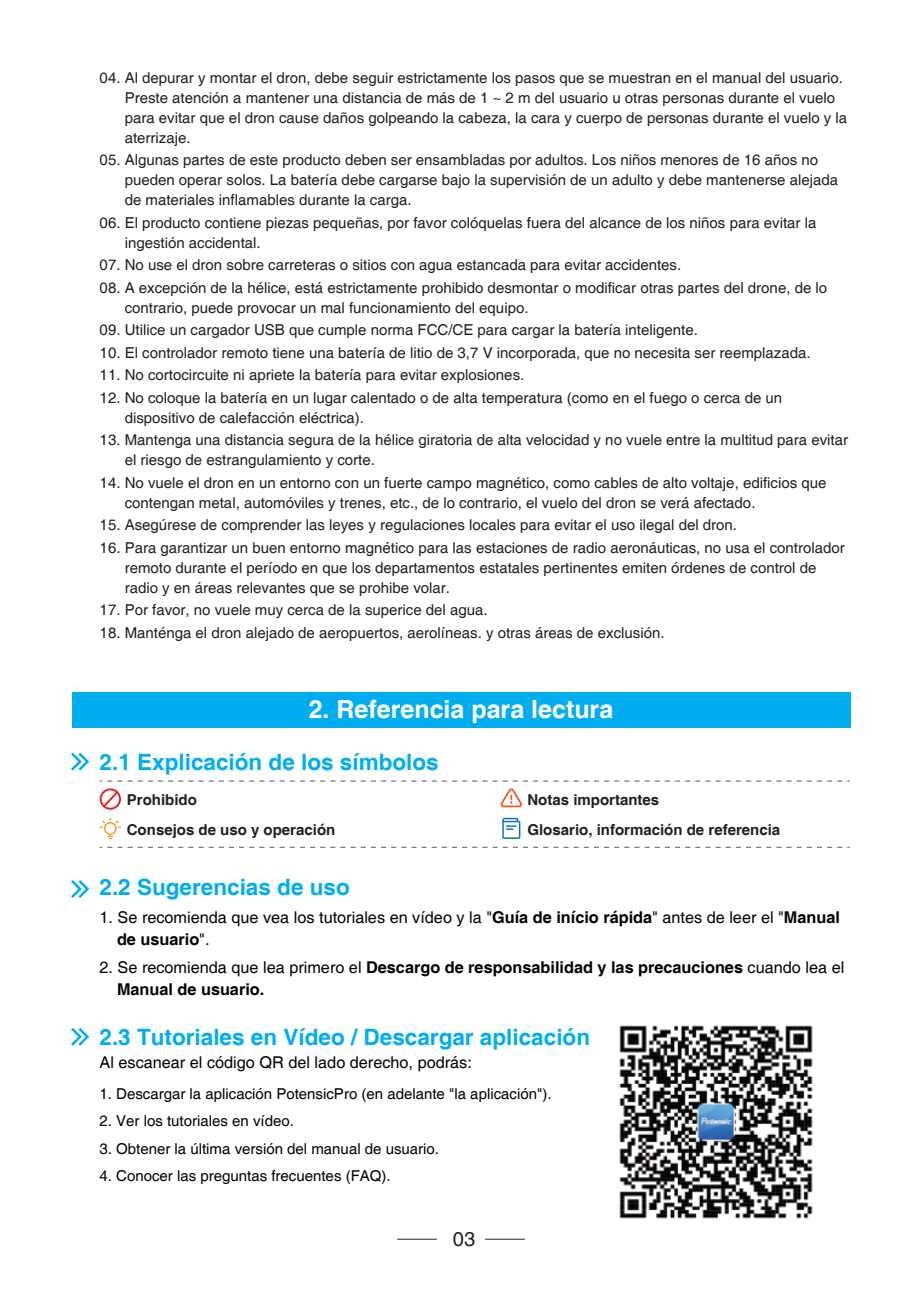
<style>
.page{position:relative;width:922px;height:1304px;background:#fff}
.page>*{position:absolute;margin:0;border:0;box-sizing:border-box;transform-origin:0 0}
.t1{font:700 25px "Helvetica";color:#fff}
.t2{font:700 22.5px "Helvetica";color:#00aeef}
.t3{font:20px "Helvetica";color:#231f20}
.t4{font:16.25px/22.5px "Helvetica";color:#030303}
.t5{font:700 16.25px/22.5px "Helvetica";color:#030303}
.t6{font:15px/20px "Helvetica";color:#231f20}
.t7{font:15px "Helvetica";color:#030303}
.t8{font:700 15px "Helvetica";color:#231f20}
.s1{font-weight:700}
.s2{font-weight:400}
</style>
<div class="page">
<hr style="left:397px;top:1239px;width:40px;height:1px;background:#231f20">
<hr style="left:485px;top:1239px;width:39px;height:1px;background:#231f20">
<svg style="left:71px;top:1027px;width:19px;height:19px"></svg>
<img style="left:619px;top:1025px;width:194px;height:194px">
<div style="left:72px;top:692px;width:777px;height:35px;background:#00aeef"></div>
<svg style="left:100px;top:818px;width:21px;height:21px"></svg>
<svg style="left:502px;top:818px;width:18px;height:21px"></svg>
<svg style="left:500px;top:788px;width:22px;height:19px"></svg>
<svg style="left:100px;top:788px;width:21px;height:22px"></svg>
<svg style="left:100px;top:781px;width:749px;height:1px"></svg>
<svg style="left:100px;top:847px;width:749px;height:1px"></svg>
<svg style="left:71px;top:752px;width:19px;height:19px"></svg>
<svg style="left:71px;top:880px;width:18px;height:18px"></svg>
<p class="t6" style="left:125px;top:68px;width:724px;text-indent:-25px">04. Al depurar y montar el dron, debe seguir estrictamente los pasos que se muestran en el manual del usuario.<br>Preste atención a mantener una distancia de más de 1 ~ 2 m del usuario u otras personas durante el vuelo para evitar que el dron cause daños golpeando la cabeza, la cara y cuerpo de personas durante el vuelo y la aterrizaje.</p>
<p class="t6" style="left:125px;top:151px;width:714px;text-indent:-25px">05. Algunas partes de este producto deben ser ensambladas por adultos. Los niños menores de 16 años no pueden operar solos. La batería debe cargarse bajo la supervisión de un adulto y debe mantenerse alejada de materiales inflamables durante la carga.</p>
<p class="t6" style="left:125px;top:213px;width:693px;text-indent:-25px">06. El producto contiene piezas pequeñas, por favor colóquelas fuera del alcance de los niños para evitar la ingestión accidental.</p>
<p class="t6" style="left:100px;top:256px;width:583px">07. No use el dron sobre carreteras o sitios con agua estancada para evitar accidentes.</p>
<p class="t6" style="left:125px;top:278px;width:703px;text-indent:-25px">08. A excepción de la hélice, está estrictamente prohibido desmontar o modificar otras partes del drone, de lo contrario, puede provocar un mal funcionamiento del equipo.</p>
<p class="t6" style="left:100px;top:321px;width:599px">09. Utilice un cargador USB que cumple norma FCC/CE para cargar la batería inteligente.</p>
<p class="t6" style="left:100px;top:343px;width:712px">10. El controlador remoto tiene una batería de litio de 3,7 V incorporada, que no necesita ser reemplazada.</p>
<p class="t6" style="left:100px;top:366px;width:426px">11. No cortocircuite ni apriete la batería para evitar explosiones.</p>
<p class="t6" style="left:125px;top:388px;width:659px;text-indent:-25px">12. No coloque la batería en un lugar calentado o de alta temperatura (como en el fuego o cerca de un dispositivo de calefacción eléctrica).</p>
<p class="t6" style="left:125px;top:431px;width:724px;text-indent:-25px">13. Mantenga una distancia segura de la hélice giratoria de alta velocidad y no vuele entre la multitud para evitar el riesgo de estrangulamiento y corte.</p>
<p class="t6" style="left:125px;top:473px;width:703px;text-indent:-25px">14. No vuele el dron en un entorno con un fuerte campo magnético, como cables de alto voltaje, edificios que contengan metal, automóviles y trenes, etc., de lo contrario, el vuelo del dron se verá afectado.</p>
<p class="t6" style="left:100px;top:516px;width:638px">15. Asegúrese de comprender las leyes y regulaciones locales para evitar el uso ilegal del dron.</p>
<p class="t6" style="left:125px;top:538px;width:721px;text-indent:-25px">16. Para garantizar un buen entorno magnético para las estaciones de radio aeronáuticas, no usa el controlador remoto durante el período en que los departamentos estatales pertinentes emiten órdenes de control de radio y en áreas relevantes que se prohibe volar.</p>
<p class="t6" style="left:100px;top:601px;width:389px">17. Por favor, no vuele muy cerca de la superice del agua.</p>
<p class="t6" style="left:100px;top:623px;width:566px">18. Manténga el dron alejado de aeropuertos, aerolíneas. y otras áreas de exclusión.</p>
<h1 class="t1" style="left:308px;top:694px;width:306px">2. Referencia para lectura</h1>
<h2 class="t2" style="left:100px;top:748px;width:340px">2.1 Explicación de los símbolos</h2>
<p class="t8" style="left:127px;top:790px;width:72px">Prohibido</p>
<p class="t8" style="left:527px;top:790px;width:133px">Notas importantes</p>
<p class="t8" style="left:127px;top:821px;width:210px">Consejos de uso y operación</p>
<p class="t8" style="left:527px;top:821px;width:254px">Glosario, información de referencia</p>
<h2 class="t2" style="left:99px;top:874px;width:252px">2.2 Sugerencias de uso</h2>
<p class="t4" style="left:117px;top:906px;width:724px;text-indent:-18px">1. Se recomienda que vea los tutoriales en vídeo y la "<span class="s1">Guía de início rápida</span>" antes de leer el "<span class="s1">Manual de usuario</span>".</p>
<p class="t5" style="left:117px;top:956px;width:728px;text-indent:-18px"><span class="s2">2. Se recomienda que lea primero el</span> Descargo de responsabilidad y las precauciones <span class="s2">cuando lea el<br></span>Manual de usuario.</p>
<h2 class="t2" style="left:99px;top:1023px;width:492px">2.3 Tutoriales en Vídeo / Descargar aplicación</h2>
<p class="t4" style="left:99px;top:1052px;width:374px">Al escanear el código QR del lado derecho, podrás:</p>
<p class="t7" style="left:99px;top:1085px;width:453px">1. Descargar la aplicación PotensicPro (en adelante "la aplicación").</p>
<p class="t7" style="left:99px;top:1112px;width:196px">2. Ver los tutoriales en vídeo.</p>
<p class="t7" style="left:99px;top:1140px;width:341px">3. Obtener la última versión del manual de usuario.</p>
<p class="t7" style="left:99px;top:1167px;width:292px">4. Conocer las preguntas frecuentes (FAQ).</p>
<h3 class="t3" style="left:453px;top:1227px;width:24px">03</h3>
</div>
